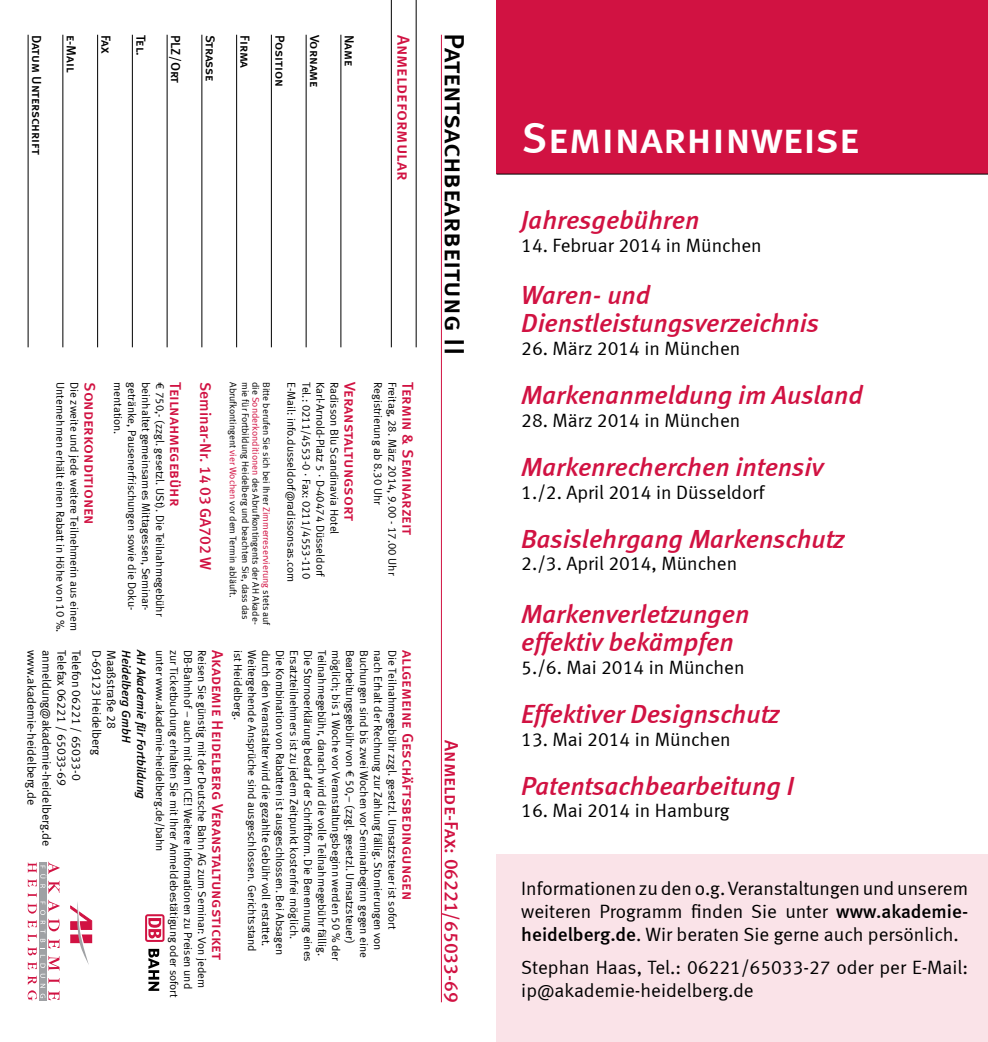
<style>
.page{position:relative;width:988px;height:1042px;background:#fff}
.page>*{position:absolute;margin:0;border:0;box-sizing:border-box;transform-origin:0 0}
.t1{font:43.75px "Meta Medium LF Caps";letter-spacing:-.005em;color:#fff}
.t2{font:28px "Meta Medium LF Caps";letter-spacing:-.01em;color:#000}
.t3{font:italic 26.25px/28px "Meta Medium LF";color:#d11242}
.t4{font:19.25px/22.8px "Meta Normal LF";color:#000;text-align:justify}
.t5{font:19.25px "Meta Medium LF Caps";color:#d11242}
.t6{font:17.5px "Meta Medium LF Caps";color:#d11242}
.t7{font:15.75px "Meta Medium LF Caps";letter-spacing:-.005em;color:#d11242}
.t8{font:15.75px "Meta Medium LF";color:#d11242}
.t9{font:13.12px "Meta Medium LF Caps";letter-spacing:-.005em;color:#000}
.t10{font:12.25px "Meta Normal LF";color:#000}
.t11{font:italic 12.25px "Meta Medium LF";color:#000}
.t12{font:11.38px "Meta Normal LF";color:#000}
.t13{font:9.62px "Meta Normal LF";color:#000}
.s1{color:#d11242}
.s2{font-family:"Meta Medium LF"}
</style>
<div class="page">
<div style="left:496px;top:0;width:491px;height:174px;background:#d11242"></div>
<hr style="left:28px;top:35px;width:1px;height:312px;background:#000">
<hr style="left:441px;top:35px;width:1px;height:967px;background:#d11242">
<hr style="left:415px;top:0;width:1px;height:347px;background:#000">
<hr style="left:391px;top:0;width:1px;height:347px;background:#000">
<hr style="left:340px;top:35px;width:1px;height:312px;background:#000">
<hr style="left:305px;top:35px;width:1px;height:312px;background:#000">
<hr style="left:271px;top:35px;width:1px;height:312px;background:#000">
<hr style="left:236px;top:35px;width:1px;height:312px;background:#000">
<hr style="left:201px;top:35px;width:1px;height:312px;background:#000">
<hr style="left:167px;top:35px;width:1px;height:312px;background:#000">
<hr style="left:132px;top:35px;width:1px;height:312px;background:#000">
<hr style="left:97px;top:35px;width:1px;height:312px;background:#000">
<hr style="left:62px;top:35px;width:1px;height:312px;background:#000">
<svg style="left:71px;top:902px;width:21px;height:63px"></svg>
<svg style="left:28px;top:861px;width:32px;height:140px"></svg>
<hr style="left:496px;top:174px;width:491px;height:1px;background:#000">
<div style="left:496px;top:854px;width:491px;height:188px;background:#fae3e8"></div>
<svg style="left:145px;top:914px;width:19px;height:28px"></svg>
<svg style="left:147px;top:916px;width:15px;height:24px"></svg>
<svg style="left:148px;top:918px;width:13px;height:20px"></svg>
<svg style="left:148px;top:949px;width:11px;height:42px"></svg>
<p class="t9" style="left:44px;top:35px;width:121px;rotate:90deg">Datum Unterschrift</p>
<p class="t9" style="left:79px;top:35px;width:39px;rotate:90deg">e-Mail</p>
<p class="t9" style="left:114px;top:35px;width:20px;rotate:90deg">Fax</p>
<p class="t9" style="left:148px;top:35px;width:22px;rotate:90deg">Tel.</p>
<p class="t9" style="left:183px;top:35px;width:50px;rotate:90deg">PLZ/Ort</p>
<p class="t9" style="left:218px;top:35px;width:48px;rotate:90deg">Strasse</p>
<p class="t9" style="left:253px;top:35px;width:35px;rotate:90deg">Firma</p>
<p class="t9" style="left:287px;top:35px;width:54px;rotate:90deg">Position</p>
<p class="t9" style="left:322px;top:35px;width:54px;rotate:90deg">Vorname</p>
<p class="t9" style="left:357px;top:35px;width:33px;rotate:90deg">Name</p>
<h3 class="t6" style="left:414px;top:35px;width:147px;rotate:90deg">Anmeldeformular</h3>
<p class="t12" style="left:139px;top:382px;width:230px;rotate:90deg">getränke, Pausenerfrischungen sowie die Doku-</p>
<p class="t12" style="left:153px;top:382px;width:230px;rotate:90deg">beinhaltet gemeinsames Mittagessen, Seminar-</p>
<p class="t12" style="left:167px;top:382px;width:236px;rotate:90deg">€ 750,- (zzgl. gesetzl. USt). Die Teilnahmegebühr</p>
<h3 class="t7" style="left:185px;top:382px;width:126px;rotate:90deg">Teilnahmegebühr</h3>
<h3 class="t8" style="left:214px;top:382px;width:190px;rotate:90deg">Seminar-Nr. 14 03 GA702 W</h3>
<p class="t12" style="left:67px;top:382px;width:252px;rotate:90deg">Unternehmen erhält einen Rabatt in Höhe von 10 %.</p>
<p class="t12" style="left:81px;top:382px;width:251px;rotate:90deg">Die zweite und jede weitere Teilnehmerin aus einem</p>
<h3 class="t7" style="left:99px;top:382px;width:144px;rotate:90deg">Sonderkonditionen</h3>
<p class="t12" style="left:125px;top:382px;width:54px;rotate:90deg">mentation.</p>
<p class="t13" style="left:272px;top:382px;width:245px;rotate:90deg">Bitte berufen Sie sich bei Ihrer <span class="s1">Zimmerreservierung</span> stets auf</p>
<p class="t12" style="left:298px;top:382px;width:201px;rotate:90deg">E-Mail: info.dusseldorf@radissonsas.com</p>
<p class="t12" style="left:313px;top:382px;width:199px;rotate:90deg">Tel.: 0211/4553-0 · Fax: 0211/4553-110</p>
<p class="t12" style="left:327px;top:382px;width:197px;rotate:90deg">Karl-Arnold-Platz 5 · D-40474 Düsseldorf</p>
<p class="t12" style="left:341px;top:382px;width:154px;rotate:90deg">Radisson Blu Scandinavia Hotel</p>
<h3 class="t7" style="left:359px;top:382px;width:140px;rotate:90deg">Veranstaltungsort</h3>
<p class="t12" style="left:385px;top:382px;width:124px;rotate:90deg">Registrierung ab 8.30 Uhr</p>
<p class="t12" style="left:399px;top:382px;width:195px;rotate:90deg">Freitag, 28. März 2014, 9.00 - 17.00 Uhr</p>
<h3 class="t7" style="left:417px;top:382px;width:155px;rotate:90deg">Termin &amp; Seminarzeit</h3>
<p class="t13" style="left:239px;top:382px;width:217px;rotate:90deg">Abrufkontingent <span class="s1">vier Wochen</span> vor dem Termin abläuft.</p>
<p class="t13" style="left:251px;top:382px;width:239px;rotate:90deg">mie für Fortbildung Heidelberg und beachten Sie, dass das</p>
<p class="t13" style="left:261px;top:382px;width:244px;rotate:90deg">die <span class="s1">Sonderkonditionen</span> des Abrufkontingents der AH Akade-</p>
<p class="t10" style="left:39px;top:650px;width:156px;rotate:90deg">www.akademie-heidelberg.de</p>
<p class="t10" style="left:54px;top:650px;width:198px;rotate:90deg">anmeldung@akademie-heidelberg.de</p>
<p class="t10" style="left:69px;top:650px;width:137px;rotate:90deg">Telefax 06221 / 65033-69</p>
<p class="t10" style="left:83px;top:650px;width:132px;rotate:90deg">Telefon 06221 / 65033-0</p>
<p class="t10" style="left:104px;top:650px;width:106px;rotate:90deg">D-69123 Heidelberg</p>
<p class="t10" style="left:118px;top:650px;width:80px;rotate:90deg">Maaßstraße 28</p>
<p class="t11" style="left:134px;top:650px;width:94px;rotate:90deg">Heidelberg GmbH</p>
<p class="t11" style="left:148px;top:650px;width:151px;rotate:90deg">AH Akademie für Fortbildung</p>
<p class="t12" style="left:245px;top:650px;width:71px;rotate:90deg">ist Heidelberg.</p>
<p class="t12" style="left:259px;top:650px;width:303px;rotate:90deg">Weitergehende Ansprüche sind ausgeschlossen. Gerichtsstand</p>
<p class="t12" style="left:273px;top:650px;width:298px;rotate:90deg">durch den Veranstalter wird die gezahlte Gebühr voll erstattet.</p>
<p class="t12" style="left:287px;top:650px;width:306px;rotate:90deg">Die Kombination von Rabatten ist ausgeschlossen. Bei Absagen</p>
<p class="t12" style="left:301px;top:650px;width:291px;rotate:90deg">Ersatzteilnehmers ist zu jedem Zeitpunkt kostenfrei möglich.</p>
<p class="t12" style="left:315px;top:650px;width:313px;rotate:90deg">Die Stornoerklärung bedarf der Schriftform. Die Benennung eines</p>
<p class="t12" style="left:329px;top:650px;width:307px;rotate:90deg">Teilnahmegebühr, danach wird die volle Teilnahmegebühr fällig.</p>
<p class="t12" style="left:343px;top:650px;width:312px;rotate:90deg">möglich; bis 1 Woche vor Veranstaltungsbeginn werden 50 % der</p>
<p class="t12" style="left:357px;top:650px;width:295px;rotate:90deg">Bearbeitungsgebühr von € 50,– (zzgl. gesetzl. Umsatzsteuer)</p>
<p class="t12" style="left:371px;top:650px;width:309px;rotate:90deg">Buchungen sind bis zwei Wochen vor Seminarbeginn gegen eine</p>
<p class="t12" style="left:385px;top:650px;width:302px;rotate:90deg">nach Erhalt der Rechnung zur Zahlung fällig. Stornierungen von</p>
<p class="t12" style="left:399px;top:650px;width:281px;rotate:90deg">Die Teilnahmegebühr zzgl. gesetzl. Umsatzsteuer ist sofort</p>
<h3 class="t7" style="left:417px;top:650px;width:252px;rotate:90deg">allgemeine Geschäftsbedingungen</h3>
<p class="t12" style="left:167px;top:650px;width:203px;rotate:90deg">unter www.akademie-heidelberg.de/bahn</p>
<p class="t12" style="left:181px;top:650px;width:349px;rotate:90deg">zur Ticketbuchung erhalten Sie mit Ihrer Anmeldebestätigung oder sofort</p>
<p class="t12" style="left:195px;top:650px;width:340px;rotate:90deg">DB-Bahnhof − auch mit dem ICE! Weitere Informationen zu Preisen und</p>
<p class="t12" style="left:209px;top:650px;width:339px;rotate:90deg">Reisen Sie günstig mit der Deutsche Bahn AG zum Seminar: Von jedem</p>
<h3 class="t7" style="left:227px;top:650px;width:311px;rotate:90deg">Akademie Heidelberg Veranstaltungsticket</h3>
<h2 class="t2" style="left:471px;top:33px;width:323px;rotate:90deg">Patentsachbearbeitung II</h2>
<h3 class="t5" style="left:462px;top:740px;width:264px;rotate:90deg">Anmelde-Fax: 06221/65033-69</h3>
<h1 class="t1" style="left:521px;top:112px;width:339px">Seminarhinweise</h1>
<h3 class="t3" style="left:521px;top:206px;width:180px">Jahresgebühren</h3>
<h3 class="t4" style="left:521px;top:234px;width:242px">14. Februar 2014 in München</h3>
<h3 class="t3" style="left:521px;top:281px;width:299px">Waren- und<br>Dienstleistungsverzeichnis</h3>
<h3 class="t4" style="left:521px;top:337px;width:220px">26. März 2014 in München</h3>
<h3 class="t3" style="left:521px;top:381px;width:343px">Markenanmeldung im Ausland</h3>
<h3 class="t4" style="left:521px;top:409px;width:220px">28. März 2014 in München</h3>
<h3 class="t3" style="left:521px;top:452px;width:303px">Markenrecherchen intensiv</h3>
<h3 class="t4" style="left:521px;top:480px;width:244px">1./2. April 2014 in Düsseldorf</h3>
<h3 class="t3" style="left:521px;top:524px;width:325px">Basislehrgang Markenschutz</h3>
<h3 class="t4" style="left:521px;top:552px;width:217px">2./3. April 2014, München</h3>
<h3 class="t3" style="left:521px;top:599px;width:230px">Markenverletzungen effektiv bekämpfen</h3>
<h3 class="t4" style="left:521px;top:655px;width:225px">5./6. Mai 2014 in München</h3>
<h3 class="t3" style="left:521px;top:699px;width:260px">Effektiver Designschutz</h3>
<h3 class="t4" style="left:521px;top:727px;width:211px">13. Mai 2014 in München</h3>
<h3 class="t3" style="left:521px;top:771px;width:274px">Patentsachbearbeitung I</h3>
<h3 class="t4" style="left:521px;top:799px;width:209px">16. Mai 2014 in Hamburg</h3>
<h3 class="t4" style="left:521px;top:877px;width:448px">Informationen zu den o.g. Veranstaltungen und unserem weiteren Programm finden Sie unter <span class="s2">www.akademie&shy;heidelberg.de</span>. Wir beraten Sie gerne auch persönlich.</h3>
<h3 class="t4" style="left:521px;top:956px;width:448px">Stephan Haas, Tel.: 06221/65033-27 oder per E-Mail: ip@akademie-heidelberg.de</h3>
</div>
